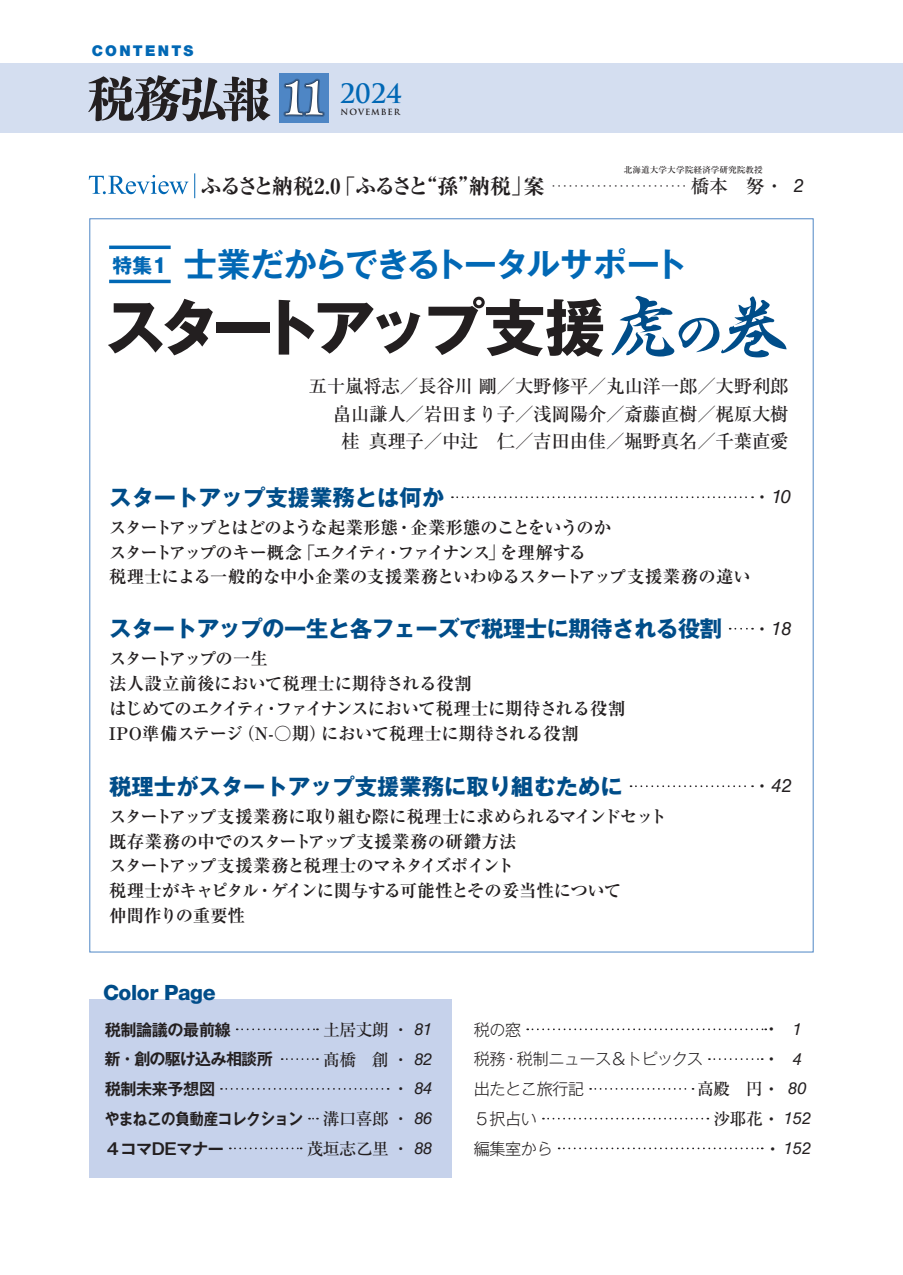
<style>
.page{position:relative;width:903px;height:1275px;background:#fff}
.page>*{position:absolute;margin:0;border:0;box-sizing:border-box;transform-origin:0 0}
.t1{font:69.48px "Hira Gyo Std N W8";color:#004d89}
.t2{font:700 61.95px "Gothic MB101 Pr 6 N";letter-spacing:-.12em;color:#231f20}
.t3{font:700 33.43px "Gothic MB101 Pr 6 N De";letter-spacing:-.065em;color:#0168b5}
.t4{font:700 26.07px "Trajan Pro";color:#0168b5}
.t5{font:700 22.4px "Gothic MB101 Pr 5";color:#004d89}
.t6{font:700 22.4px "Gothic MB101 Pr 5";letter-spacing:-.02em;color:#004d89}
.t7{font:800 21px "Helvetica Neue LT Std";letter-spacing:-.02em;color:#004d89}
.D_本文_13Q{font:700 19.78px "Gothic MB101 Pr 5";color:#0168b5}
.D_目次B-_氏名13Q{font:500 18.55px "Ryumin Pr 5";letter-spacing:-.02em;color:#231f20}
.t8{font:italic 18.55px "Helvetica LT Std";color:#231f20}
.t9{font:700 17.32px "Ryumin Pro";letter-spacing:-.03em;color:#231f20}
.t10{font:700 17.32px "Ryumin Pro";letter-spacing:-.065em;color:#231f20}
.t11{font:700 17.32px "Ryumin Pro";letter-spacing:-.01em;color:#231f20}
.t12{font:700 17.32px "Ryumin Pro";letter-spacing:-.005em;color:#231f20}
.t13{font:700 17.32px "Ryumin Pro";letter-spacing:-.055em;color:#231f20}
.t14{font:700 17.32px "Ryumin Pro";letter-spacing:-.095em;color:#231f20}
.t15{font:700 17.32px "Ryumin Pro";letter-spacing:.015em;color:#231f20}
.t16{font:700 17.32px "Ryumin Pro";color:#231f20}
.t17{font:700 17.32px "Ryumin Pro";letter-spacing:-.105em;color:#231f20}
.D_目次B-_氏名13Q-2{font:500 16.8px "Ryumin Pr 5";letter-spacing:-.025em;color:#231f20}
.D_目次B-_氏名13Q-3{font:italic 16.8px "Helvetica LT Std";color:#231f20}
.D_目次B-_氏名13Q-4{font:300 16.1px "Gothic MB101 Pr 5";letter-spacing:-.025em;color:#231f20}
.D_目次B-_氏名13Q-5{font:700 16.1px "Gothic MB101 Pr 5 De";letter-spacing:-.025em;color:#231f20}
.D_目次B-_氏名13Q-6{font:700 16.1px "Gothic MB101 Pr 5 De";letter-spacing:-.025em;color:#231f20;scale:.9 1}
.D_目次B-_氏名13Q-7{font:700 16.1px "Gothic MB101 Pr 5 De";letter-spacing:-.05em;color:#231f20}
.t18{font:900 14.88px "Helvetica Neue LT Std";letter-spacing:.15em;color:#0168b5}
.t19{font:700 11.2px "Futo Go B101 Pro";color:#231f20}
.t20{font:500 8.75px "Ryumin Pr 5";color:#231f20}
.t21{font:700 8.4px "Trajan Pro";letter-spacing:.115em;color:#231f20}
.s1{font-family:"Ryumin Pr 5";font-stretch:expanded;font-size:21px}
.s2{font-family:"Ryumin Pr 5";font-weight:500;font-size:18.55px}
.s3{font-family:"Helvetica LT Std";font-weight:400;font-style:italic;font-size:18.55px}
.s4{font-size:55.48px}
.s5{font-family:"Ryumin Pr 5";font-weight:500;font-style:normal}
.s6{font-family:"Helvetica LT Std";font-weight:400;font-style:italic}
.s7{font-family:"Ryumin Pr 5";font-weight:500;font-size:16.8px}
.s8{font-family:"Helvetica LT Std";font-weight:400;font-style:italic;font-size:16.8px}
.s9{font-size:18.55px}
.s10{font-family:"Ryumin Pr 5";font-weight:500;font-style:normal;font-size:18.55px}
</style>
<div class="page">
<div style="left:0;top:64px;width:903px;height:69px;background:#d4def0"></div>
<div style="left:279px;top:74px;width:50px;height:49px;background:#4e86c5"></div>
<svg style="left:283px;top:79px;width:42px;height:38px"></svg>
<svg style="left:88px;top:75px;width:182px;height:46px"></svg>
<svg style="left:194px;top:173px;width:1px;height:25px"></svg>
<svg style="left:89px;top:175px;width:99px;height:19px"></svg>
<svg style="left:527px;top:1028px;width:239px;height:2px"></svg>
<svg style="left:709px;top:1058px;width:54px;height:2px"></svg>
<svg style="left:590px;top:1088px;width:103px;height:2px"></svg>
<svg style="left:543px;top:1118px;width:165px;height:1px"></svg>
<svg style="left:559px;top:1147px;width:204px;height:2px"></svg>
<div style="left:89px;top:1000px;width:362px;height:178px;background:#c6d2eb"></div>
<svg style="left:237px;top:1028px;width:81px;height:2px"></svg>
<svg style="left:282px;top:1058px;width:36px;height:2px"></svg>
<svg style="left:221px;top:1088px;width:168px;height:2px"></svg>
<svg style="left:230px;top:1147px;width:72px;height:2px"></svg>
<hr style="left:109px;top:246px;width:62px;height:3px;background:#0168b5">
<hr style="left:109px;top:280px;width:62px;height:3px;background:#0168b5">
<svg style="left:452px;top:496px;width:301px;height:2px"></svg>
<svg style="left:730px;top:628px;width:23px;height:2px"></svg>
<svg style="left:630px;top:785px;width:123px;height:2px"></svg>
<p class="t18" style="left:92px;top:41px;width:103px">CONTENTS</p>
<p class="t4" style="left:340px;top:78px;width:64px">2024</p>
<p class="t21" style="left:341px;top:107px;width:61px">NOVEMBER</p>
<p class="t20" style="left:624px;top:162px;width:140px">北海道大学大学院経済学研究院教授</p>
<p class="t19" style="left:201px;top:177px;width:605px"><span class="s1">ふるさと納税2.0「ふるさと“孫”納税」案</span>························· <span class="s2">橋本　努 ・</span> <span class="s3">2</span></p>
<p class="t3" style="left:184px;top:237px;width:505px">士業だからできるトータルサポート</p>
<p class="D_本文_13Q" style="left:113px;top:249px;width:56px">特集1</p>
<p class="t2" style="left:104px;top:276px;width:504px">スタートアップ支援</p>
<p class="t1" style="left:610px;top:274px;width:180px">虎<span class="s4">の</span>巻</p>
<p class="D_目次B-_氏名13Q" style="left:309px;top:372px;width:482px">五十嵐将志／長谷川剛／大野修平／丸山洋一郎／大野利郎</p>
<p class="D_目次B-_氏名13Q" style="left:333px;top:399px;width:458px">畠山謙人／岩田まり子／浅岡陽介／斎藤直樹／梶原大樹</p>
<p class="D_目次B-_氏名13Q" style="left:342px;top:426px;width:449px">桂真理子／中辻　仁／吉田由佳／堀野真名／千葉直愛</p>
<p class="t5" style="left:109px;top:479px;width:336px">スタートアップ支援業務とは何か</p>
<p class="t8" style="left:753px;top:486px;width:40px"><span class="s5">・</span> 10</p>
<p class="t10" style="left:109px;top:513px;width:503px">スタートアップとはどのような起業形態・企業形態のことをいうのか</p>
<p class="t14" style="left:109px;top:538px;width:479px">スタートアップのキー概念「エクイティ・ファイナンス」を理解する</p>
<p class="t11" style="left:109px;top:563px;width:643px">税理士による一般的な中小企業の支援業務といわゆるスタートアップ支援業務の違い</p>
<p class="t6" style="left:109px;top:610px;width:614px">スタートアップの一生と各フェーズで税理士に期待される役割</p>
<p class="t8" style="left:753px;top:618px;width:40px"><span class="s5">・</span> 18</p>
<p class="t17" style="left:109px;top:645px;width:160px">スタートアップの一生</p>
<p class="t16" style="left:109px;top:670px;width:364px">法人設立前後において税理士に期待される役割</p>
<p class="t13" style="left:109px;top:694px;width:518px">はじめてのエクイティ・ファイナンスにおいて税理士に期待される役割</p>
<p class="t12" style="left:109px;top:719px;width:471px">IPO準備ステージ（N-○期）において税理士に期待される役割</p>
<p class="t5" style="left:109px;top:768px;width:515px">税理士がスタートアップ支援業務に取り組むために</p>
<p class="t8" style="left:753px;top:775px;width:41px"><span class="s5">・</span> 42</p>
<p class="t9" style="left:109px;top:802px;width:559px">スタートアップ支援業務に取り組む際に税理士に求められるマインドセット</p>
<p class="t15" style="left:109px;top:827px;width:409px">既存業務の中でのスタートアップ支援業務の研鑽方法</p>
<p class="t10" style="left:109px;top:852px;width:407px">スタートアップ支援業務と税理士のマネタイズポイント</p>
<p class="t9" style="left:109px;top:877px;width:514px">税理士がキャピタル・ゲインに関与する可能性とその妥当性について</p>
<p class="t12" style="left:109px;top:902px;width:137px">仲間作りの重要性</p>
<p class="t7" style="left:103px;top:980px;width:114px">Color Page</p>
<p class="D_目次B-_氏名13Q-5" style="left:105px;top:1016px;width:128px">税制論議の最前線</p>
<p class="D_目次B-_氏名13Q-2" style="left:323px;top:1016px;width:111px">土居丈朗 ・ <span class="s6">81</span></p>
<p class="D_目次B-_氏名13Q-7" style="left:105px;top:1046px;width:170px">新・創の駆け込み相談所</p>
<p class="D_目次B-_氏名13Q-2" style="left:323px;top:1046px;width:111px">髙橋　創 ・ <span class="s6">82</span></p>
<p class="D_目次B-_氏名13Q-5" style="left:105px;top:1075px;width:112px">税制未来予想図</p>
<p class="D_目次B-_氏名13Q-3" style="left:393px;top:1079px;width:42px"><span class="s5">・</span> 84</p>
<p class="D_目次B-_氏名13Q-6" style="left:105px;top:1105px;width:366px">やまねこの負動産コレクション <span class="s7">溝口喜郎 ・</span> <span class="s8">86</span></p>
<p class="D_目次B-_氏名13Q-5" style="left:105px;top:1135px;width:121px">４コマDEマナー</p>
<p class="D_目次B-_氏名13Q-2" style="left:307px;top:1135px;width:127px">茂垣志乙里 ・ <span class="s6">88</span></p>
<p class="D_目次B-_氏名13Q-4" style="left:474px;top:1016px;width:49px">税の窓</p>
<p class="D_目次B-_氏名13Q" style="left:762px;top:1015px;width:42px">・ <span class="s8">1</span></p>
<p class="D_目次B-_氏名13Q-4" style="left:474px;top:1046px;width:231px">税務・税制ニュース＆トピックス</p>
<p class="D_目次B-_氏名13Q" style="left:762px;top:1045px;width:42px">・ <span class="s8">4</span></p>
<p class="D_目次B-_氏名13Q-4" style="left:474px;top:1075px;width:112px">出たとこ旅行記</p>
<p class="D_目次B-_氏名13Q-2" style="left:697px;top:1076px;width:111px">高殿　円 <span class="s9">・</span> <span class="s6">80</span></p>
<p class="D_目次B-_氏名13Q-4" style="left:474px;top:1105px;width:65px">５択占い</p>
<p class="D_目次B-_氏名13Q-2" style="left:714px;top:1105px;width:99px">沙耶花 <span class="s9">・</span> <span class="s6">152</span></p>
<p class="D_目次B-_氏名13Q-4" style="left:474px;top:1135px;width:80px">編集室から</p>
<p class="D_目次B-_氏名13Q-3" style="left:763px;top:1138px;width:50px"><span class="s10">・</span> 152</p>
</div>
